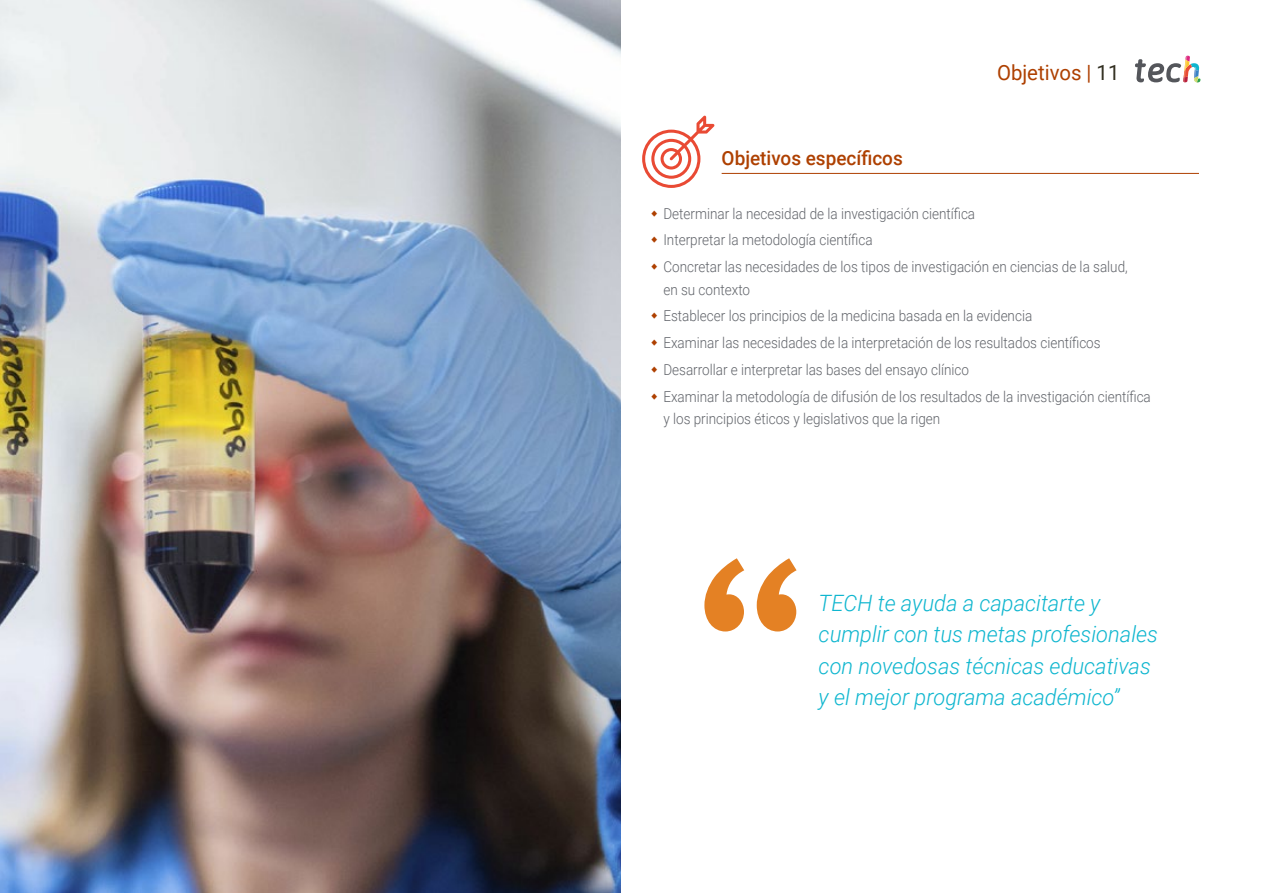
<style>
.page{position:relative;width:1263px;height:893px;background:#fff}
.page>*{position:absolute;margin:0;border:0;box-sizing:border-box;transform-origin:0 0}
.t1{font:italic 300 22.5px/31.5px "Roboto";color:#0fb6cf}
.t2{font:21px "Roboto";color:#ae4000}
.t3{font:500 19.5px "Roboto";color:#ae4000}
.t4{font:300 15px/26.7px "Roboto";color:#61646a;scale:.9 1}
.s1{color:#312e20}
</style>
<div class="page">
<hr style="left:722px;top:173px;width:477px;height:1px;background:#ae4000">
<svg style="left:642px;top:116px;width:72px;height:72px"></svg>
<svg style="left:1135px;top:56px;width:65px;height:27px"></svg>
<svg style="left:704px;top:558px;width:92px;height:73px"></svg>
<img style="left:0;top:0;width:621px;height:893px">
<h3 class="t3" style="left:722px;top:144px;width:183px">Objetivos específicos</h3>
<h2 class="t2" style="left:997px;top:57px;width:124px">Objetivos | <span class="s1">11</span></h2>
<p class="t4" style="left:663px;top:199px;width:517px">Determinar la necesidad de la investigación científica<br>Interpretar la metodología científica<br>Concretar las necesidades de los tipos de investigación en ciencias de la salud,</p>
<p class="t4" style="left:663px;top:275px;width:543px">en su contexto<br>Establecer los principios de la medicina basada en la evidencia<br>Examinar las necesidades de la interpretación de los resultados científicos Desarrollar e interpretar las bases del ensayo clínico<br>Examinar la metodología de difusión de los resultados de la investigación científica</p>
<p class="t4" style="left:663px;top:405px;width:309px">y los principios éticos y legislativos que la rigen</p>
<h1 class="t1" style="left:819px;top:586px;width:341px">TECH te ayuda a capacitarte y cumplir con tus metas profesionales con novedosas técnicas educativas y el mejor programa académico”</h1>
</div>
